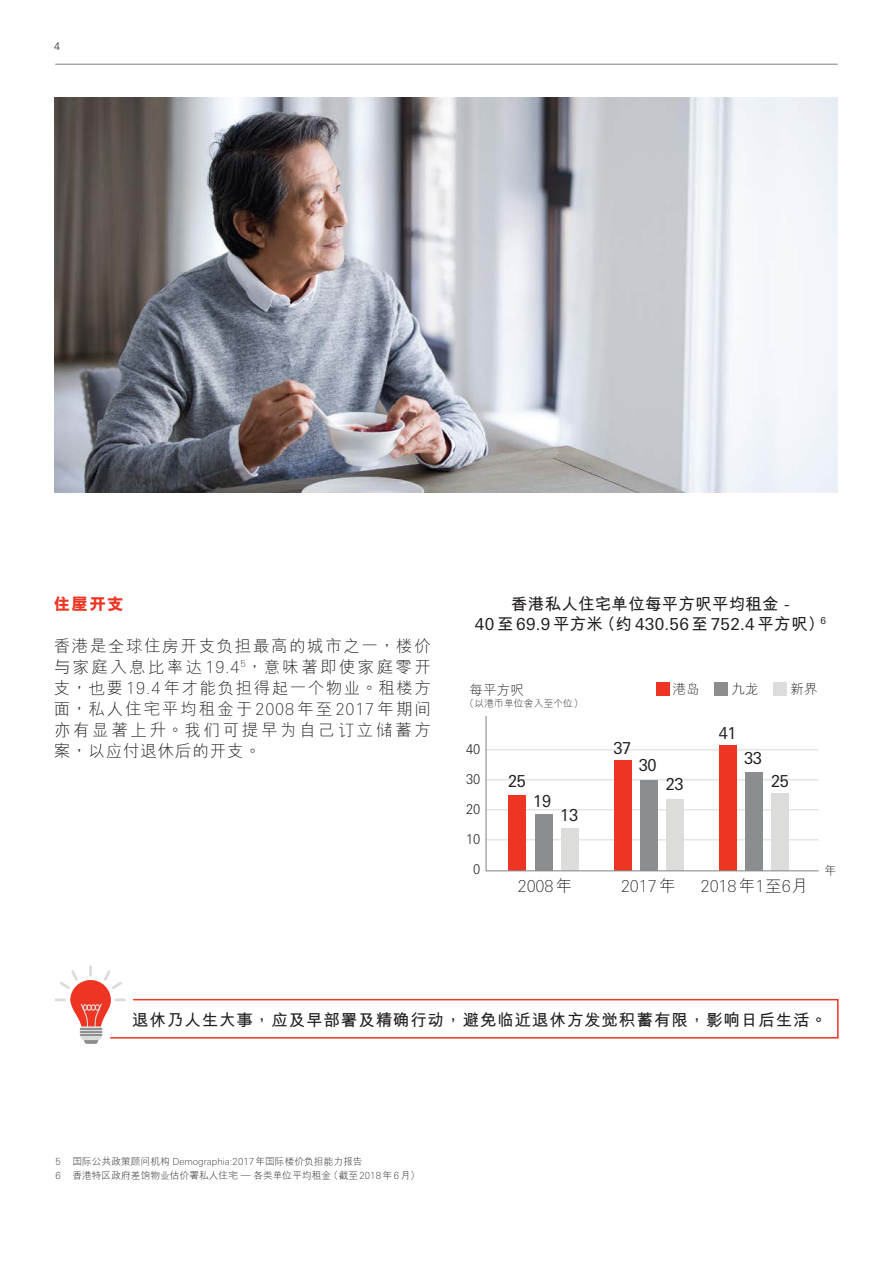
<style>
.page{position:relative;width:893px;height:1263px;background:#fff}
.page>*{position:absolute;margin:0;border:0;box-sizing:border-box;transform-origin:0 0}
.t1{font:300 16.5px/21px "M Hei HKS";letter-spacing:.115em;color:#231f20;text-align:justify}
.t2{font:700 16.5px "M Hei HKS";letter-spacing:.055em;color:#231f20}
.t3{font:16.5px "Univers Nextfor HSBC";letter-spacing:.015em;color:#231f20}
.t4{font:100 16.5px "Univers Nextfor HSBC";letter-spacing:-.01em;color:#231f20}
.t5{font:16.5px "Univers Nextfor HSBC";letter-spacing:-.025em;color:#231f20;scale:.95 1}
.t6{font:700 16.5px "M Hei HKS";letter-spacing:.015em;color:#231f20}
.t7{font:800 16.5px "M Hei HKS";color:#ee3524}
.t8{font:300 13.5px "M Hei HKS";letter-spacing:.015em;color:#231f20}
.t9{font:300 13.5px "Univers Nextfor HSBC";letter-spacing:-.025em;color:#231f20;scale:.95 1}
.t10{font:300 12px "M Hei HKS";color:#231f20}
.t11{font:300 10.5px "Univers Nextfor HSBC";color:#231f20}
.t12{font:300 9.75px/13.5px "M Hei HKS";color:#231f20}
.s1{font-family:"Univers Nextfor HSBC";font-weight:100}
.s2{font-family:"Univers Nextfor HSBC";font-weight:400}
.s3{font-family:"M Hei HKS";font-weight:700}
.s4{font-family:"M Hei HKS";font-weight:300}
</style>
<div class="page">
<div style="left:656px;top:683px;width:13px;height:13px;background:#ee3524"></div>
<div style="left:715px;top:683px;width:13px;height:13px;background:#8b8e90"></div>
<div style="left:774px;top:683px;width:13px;height:13px;background:#dcdddb"></div>
<svg style="left:55px;top:965px;width:784px;height:79px"></svg>
<hr style="left:55px;top:64px;width:783px;height:1px;background:#8b8e90">
<img style="left:55px;top:98px;width:782px;height:394px">
<svg style="left:485px;top:715px;width:334px;height:157px"></svg>
<p class="t11" style="left:54px;top:39px;width:7px">4</p>
<p class="t7" style="left:54px;top:593px;width:71px">住屋開支</p>
<p class="t1" style="left:54px;top:635px;width:379px">香港是全球住房開支負担最高的城市之一，樓價與家庭入息比率達<span class="s1">19.4</span><sup>5</sup>，意味著即使家庭零開支，也要<span class="s1">19.4</span> 年才能負擔得起一个物业。租樓方面，私人住宅平均租金於<span class="s1">2008</span>年至<span class="s1">2017</span>年期間亦有顯著上升。我們可提早為自己訂立儲蓄方案，以應付退休後的開支。</p>
<p class="t6" style="left:511px;top:592px;width:280px">香港私人住宅單位每平方呎平均租金 <span class="s2">-</span></p>
<p class="t3" style="left:475px;top:612px;width:352px">40<span class="s3">至</span>69.9<span class="s3">平方米（約</span>430.56<span class="s3">至</span>752.4<span class="s3">平方呎）</span><sup>6</sup></p>
<p class="t8" style="left:469px;top:681px;width:56px">每平方呎</p>
<p class="t12" style="left:465px;top:696px;width:120px">（以港幣單位捨入至個位）</p>
<p class="t9" style="left:466px;top:740px;width:16px">40</p>
<p class="t9" style="left:466px;top:770px;width:16px">30</p>
<p class="t9" style="left:466px;top:800px;width:16px">20</p>
<p class="t9" style="left:466px;top:830px;width:16px">10</p>
<p class="t9" style="left:473px;top:860px;width:9px">0</p>
<p class="t5" style="left:508px;top:770px;width:20px">25</p>
<p class="t5" style="left:533px;top:789px;width:20px">19</p>
<p class="t5" style="left:560px;top:803px;width:20px">13</p>
<p class="t8" style="left:673px;top:680px;width:29px">港島</p>
<p class="t8" style="left:732px;top:680px;width:29px">九龍</p>
<p class="t8" style="left:790px;top:680px;width:29px">新界</p>
<p class="t5" style="left:614px;top:736px;width:20px">37</p>
<p class="t5" style="left:639px;top:754px;width:20px">30</p>
<p class="t5" style="left:666px;top:773px;width:20px">23</p>
<p class="t5" style="left:719px;top:721px;width:20px">41</p>
<p class="t5" style="left:744px;top:747px;width:20px">33</p>
<p class="t5" style="left:771px;top:769px;width:20px">25</p>
<p class="t4" style="left:518px;top:874px;width:56px">2008<span class="s4">年</span></p>
<p class="t4" style="left:621px;top:874px;width:56px">2017<span class="s4">年</span></p>
<p class="t4" style="left:701px;top:874px;width:108px">2018<span class="s4">年</span>1<span class="s4">至</span>6<span class="s4">月</span></p>
<p class="t10" style="left:824px;top:862px;width:13px">年</p>
<p class="t2" style="left:132px;top:1008px;width:696px">退休乃人生大事，應及早部署及精確行動，避免臨近退休方發覺積蓄有限，影響日後生活。</p>
<p class="t12" style="left:55px;top:1155px;width:366px"><span class="s1">5</span> 國際公共政策顧問機構 <span class="s1">Demographia:2017</span>年國際樓價負擔能力報告<br><span class="s1">6</span> 香港特區政府差餉物業估價署私人住宅 ─ 各類單位平均租金（截至<span class="s1">2018</span>年<span class="s1">6</span>月）</p>
</div>
